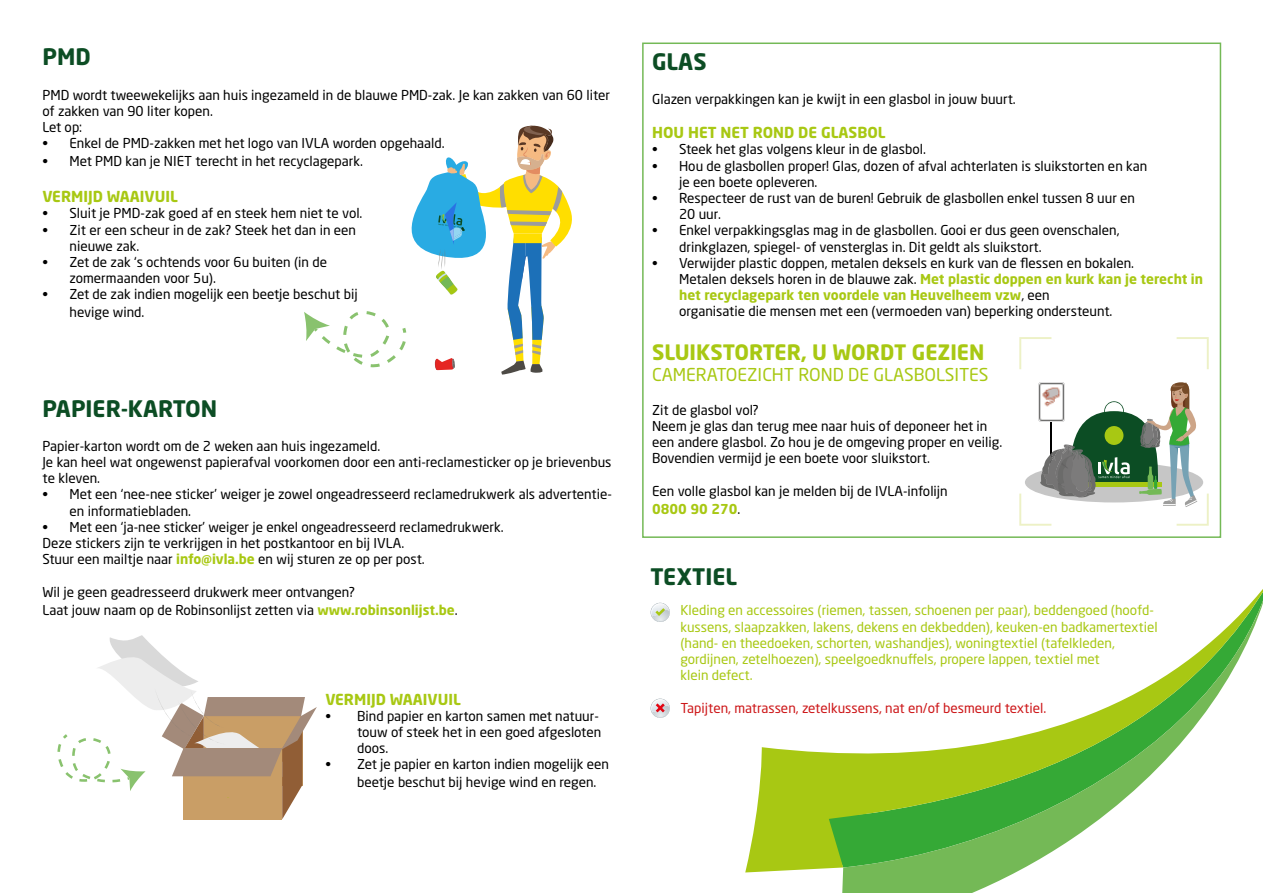
<style>
.page{position:relative;width:1263px;height:893px;background:#fff}
.page>*{position:absolute;margin:0;border:0;box-sizing:border-box;transform-origin:0 0}
.t1{font:700 22.5px "Neo Sans W1 G";color:#0c4d24}
.t2{font:700 21px "Neo Sans W1 G";color:#a8c813}
.t3{font:17.55px "Neo Sans W1 G";color:#a8c813}
.t4{font:700 15px "Neo Sans W1 G";color:#a8c813}
.t5{font:13.5px/16.2px "Neo Sans W1 G";color:#000}
.t6{font:13.5px/16.2px "Neo Sans W1 G";color:#a8c813}
.t7{font:13.5px "Neo Sans W1 G";color:#cd1719}
.s1{font-weight:700;color:#a8c813}
</style>
<div class="page">
<div style="left:642px;top:43px;width:579px;height:495px;border:2px solid #74b956"></div>
<svg style="left:304px;top:125px;width:268px;height:250px"></svg>
<svg style="left:57px;top:635px;width:260px;height:184px"></svg>
<svg style="left:842px;top:872px;width:174px;height:21px;background:#85c16b"></svg>
<svg style="left:745px;top:589px;width:518px;height:283px"></svg>
<svg style="left:1019px;top:337px;width:32px;height:32px"></svg>
<svg style="left:1176px;top:337px;width:33px;height:32px"></svg>
<svg style="left:1019px;top:382px;width:190px;height:144px"></svg>
<svg style="left:651px;top:603px;width:19px;height:19px"></svg>
<svg style="left:651px;top:699px;width:19px;height:19px"></svg>
<h1 class="t1" style="left:43px;top:43px;width:50px">PMD</h1>
<p class="t5" style="left:43px;top:86px;width:569px">PMD wordt tweewekelijks aan huis ingezameld in de blauwe PMD-zak. Je kan zakken van 60 liter of zakken van 90 liter kopen.<br>Let op:</p>
<p class="t5" style="left:43px;top:135px;width:404px">• Enkel de PMD-zakken met het logo van IVLA worden opgehaald.</p>
<p class="t5" style="left:43px;top:153px;width:322px">• Met PMD kan je NIET terecht in het recyclagepark.</p>
<p class="t4" style="left:43px;top:187px;width:137px">VERMIJD WAAIVUIL</p>
<p class="t5" style="left:43px;top:205px;width:321px">• Sluit je PMD-zak goed af en steek hem niet te vol.</p>
<p class="t5" style="left:70px;top:221px;width:288px;text-indent:-27px">• Zit er een scheur in de zak? Steek het dan in een nieuwe zak.</p>
<p class="t5" style="left:70px;top:254px;width:259px;text-indent:-27px">• Zet de zak ‘s ochtends voor 6u buiten (in de zomermaanden voor 5u).</p>
<p class="t5" style="left:70px;top:285px;width:290px;line-height:18px;text-indent:-27px">• Zet de zak indien mogelijk een beetje beschut bij hevige wind.</p>
<h1 class="t1" style="left:43px;top:394px;width:176px">PAPIER-KARTON</h1>
<p class="t5" style="left:43px;top:437px;width:570px">Papier-karton wordt om de 2 weken aan huis ingezameld.<br>Je kan heel wat ongewenst papierafval voorkomen door een anti-reclamesticker op je brievenbus te kleven.</p>
<p class="t5" style="left:70px;top:486px;width:544px;text-indent:-27px">• Met een ‘nee-nee sticker’ weiger je zowel ongeadresseerd reclamedrukwerk als advertentie&shy;en informatiebladen.</p>
<p class="t5" style="left:43px;top:518px;width:463px">• Met een ‘ja-nee sticker’ weiger je enkel ongeadresseerd reclamedrukwerk.<br>Deze stickers zijn te verkrijgen in het postkantoor en bij IVLA.<br>Stuur een mailtje naar <span class="s1">info@ivla.be</span> en wij sturen ze op per post.</p>
<p class="t5" style="left:43px;top:582px;width:417px;line-height:18px">Wil je geen geadresseerd drukwerk meer ontvangen?<br>Laat jouw naam op de Robinsonlijst zetten via <span class="s1">www.robinsonlijst.be</span>.</p>
<p class="t4" style="left:325px;top:689px;width:137px">VERMIJD WAAIVUIL</p>
<p class="t5" style="left:357px;top:707px;width:246px;text-indent:-32px">• Bind papier en karton samen met natuur&shy;touw of steek het in een goed afgesloten doos.</p>
<p class="t5" style="left:357px;top:755px;width:253px;line-height:18px;text-indent:-32px">• Zet je papier en karton indien mogelijk een beetje beschut bij hevige wind en regen.</p>
<h1 class="t1" style="left:652px;top:47px;width:56px">GLAS</h1>
<p class="t5" style="left:652px;top:91px;width:365px">Glazen verpakkingen kan je kwijt in een glasbol in jouw buurt.</p>
<p class="t4" style="left:652px;top:123px;width:235px">HOU HET NET ROND DE GLASBOL</p>
<p class="t5" style="left:652px;top:141px;width:275px">• Steek het glas volgens kleur in de glasbol.</p>
<p class="t5" style="left:679px;top:157px;width:470px;text-indent:-27px">• Hou de glasbollen proper! Glas, dozen of afval achterlaten is sluikstorten en kan je een boete opleveren.</p>
<p class="t5" style="left:679px;top:190px;width:457px;text-indent:-27px">• Respecteer de rust van de buren! Gebruik de glasbollen enkel tussen 8 uur en<br>20 uur.</p>
<p class="t5" style="left:679px;top:222px;width:442px;text-indent:-27px">• Enkel verpakkingsglas mag in de glasbollen. Gooi er dus geen ovenschalen, drinkglazen, spiegel- of vensterglas in. Dit geldt als sluikstort.</p>
<p class="t5" style="left:679px;top:254px;width:525px;text-indent:-27px">• Verwijder plastic doppen, metalen deksels en kurk van de flessen en bokalen.<br>Metalen deksels horen in de blauwe zak. <span class="s1">Met plastic doppen en kurk kan je terecht in het recyclagepark ten voordele van Heuvelheem vzw</span>, een<br>organisatie die mensen met een (vermoeden van) beperking ondersteunt.</p>
<h2 class="t2" style="left:652px;top:338px;width:334px">SLUIKSTORTER, U WORDT GEZIEN</h2>
<p class="t3" style="left:652px;top:363px;width:338px">CAMERATOEZICHT ROND DE GLASBOLSITES</p>
<p class="t5" style="left:652px;top:402px;width:352px">Zit de glasbol vol?<br>Neem je glas dan terug mee naar huis of deponeer het in een andere glasbol. Zo hou je de omgeving proper en veilig.<br>Bovendien vermijd je een boete voor sluikstort.</p>
<p class="t5" style="left:652px;top:482px;width:297px;line-height:18px">Een volle glasbol kan je melden bij de IVLA-infolijn<br><span class="s1">0800 90 270</span>.</p>
<h1 class="t1" style="left:651px;top:562px;width:88px">TEXTIEL</h1>
<p class="t6" style="left:680px;top:602px;width:479px">Kleding en accessoires (riemen, tassen, schoenen per paar), beddengoed (hoofd&shy;kussens, slaapzakken, lakens, dekens en dekbedden), keuken-en badkamertextiel (hand- en theedoeken, schorten, washandjes), woningtextiel (tafelkleden, gordijnen, zetelhoezen), speelgoedknuffels, propere lappen, textiel met<br>klein defect.</p>
<p class="t7" style="left:680px;top:699px;width:367px">Tapijten, matrassen, zetelkussens, nat en/of besmeurd textiel.</p>
</div>
